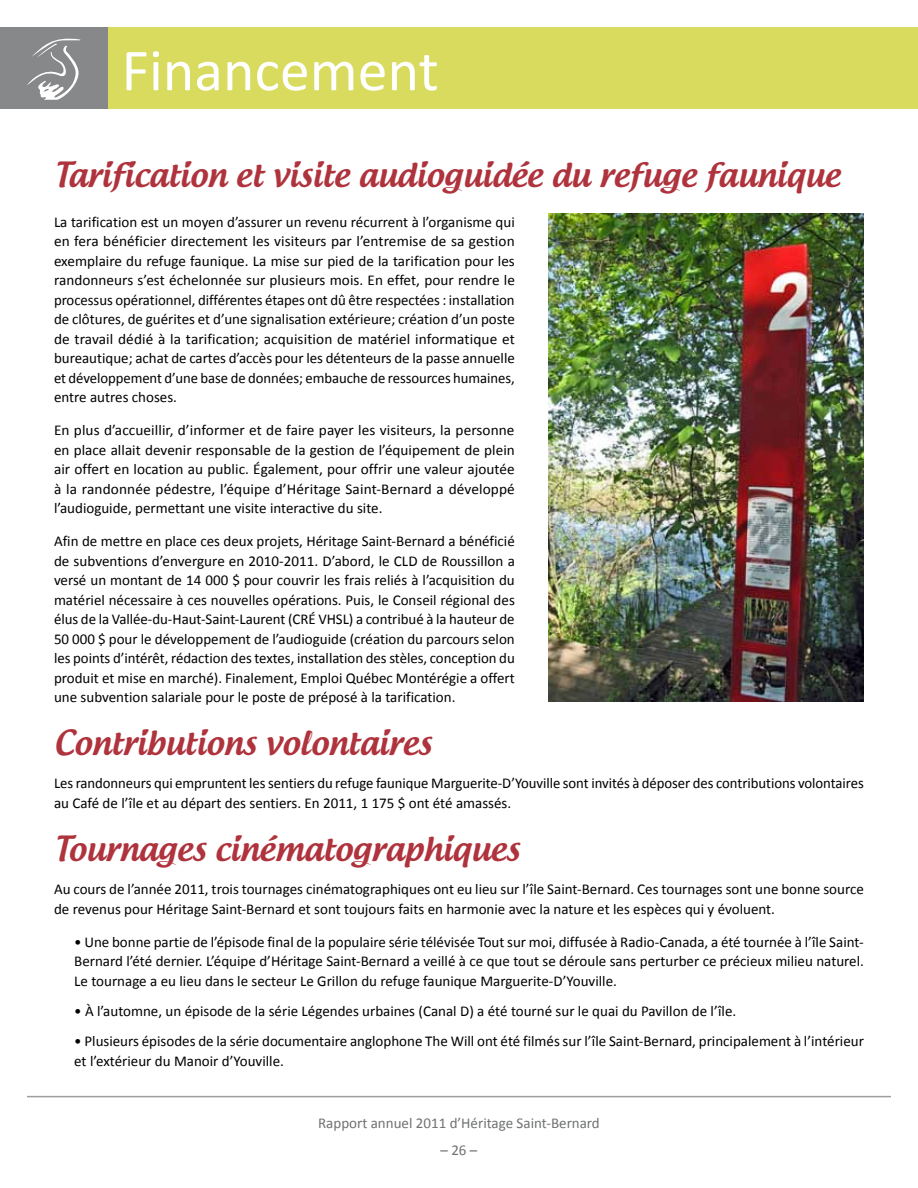
<style>
.page{position:relative;width:918px;height:1188px;background:#fff}
.page>*{position:absolute;margin:0;border:0;box-sizing:border-box;transform-origin:0 0}
.t1{font:60px "Calibri";color:#fff}
.t2{font:500 33px "Androgyne";color:#af333d}
.t3{font:15px/19.5px "Calibri";color:#000;text-align:justify}
.t4{font:15px "Calibri";color:#707172}
</style>
<div class="page">
<div style="left:95px;top:27px;width:823px;height:81px;background:#d8db5d"></div>
<div style="left:0;top:27px;width:108px;height:81px;background:#87888a"></div>
<svg style="left:27px;top:38px;width:54px;height:62px"></svg>
<hr style="left:27px;top:1096px;width:864px;height:1px;background:#9c9e9f">
<img style="left:549px;top:214px;width:315px;height:488px">
<h1 class="t1" style="left:122px;top:32px;width:319px">Financement</h1>
<h2 class="t2" style="left:54px;top:154px;width:788px">Tarification et visite audioguidée du refuge faunique</h2>
<p class="t3" style="left:54px;top:212px;width:463px">La tarification est un moyen d’assurer un revenu récurrent à l’organisme qui en fera bénéficier directement les visiteurs par l’entremise de sa gestion exemplaire du refuge faunique. La mise sur pied de la tarification pour les randonneurs s’est échelonnée sur plusieurs mois. En effet, pour rendre le processus opérationnel, différentes étapes ont dû être respectées : installation de clôtures, de guérites et d’une signalisation extérieure; création d’un poste de travail dédié à la tarification; acquisition de matériel informatique et bureautique; achat de cartes d’accès pour les détenteurs de la passe annuelle et développement d’une base de données; embauche de ressources humaines, entre autres choses.</p>
<p class="t3" style="left:54px;top:421px;width:462px">En plus d’accueillir, d’informer et de faire payer les visiteurs, la personne en place allait devenir responsable de la gestion de l’équipement de plein air offert en location au public. Également, pour offrir une valeur ajoutée à la randonnée pédestre, l’équipe d’Héritage Saint-Bernard a développé l’audioguide, permettant une visite interactive du site.</p>
<p class="t3" style="left:54px;top:532px;width:462px">Afin de mettre en place ces deux projets, Héritage Saint-Bernard a bénéficié de subventions d’envergure en 2010-2011. D’abord, le CLD de Roussillon a versé un montant de 14 000 $ pour couvrir les frais reliés à l’acquisition du matériel nécessaire à ces nouvelles opérations. Puis, le Conseil régional des élus de la Vallée-du-Haut-Saint-Laurent (CRÉ VHSL) a contribué à la hauteur de 50 000 $ pour le développement de l’audioguide (création du parcours selon les points d’intérêt, rédaction des textes, installation des stèles, conception du produit et mise en marché). Finalement, Emploi Québec Montérégie a offert une subvention salariale pour le poste de préposé à la tarification.</p>
<h2 class="t2" style="left:54px;top:722px;width:379px">Contributions volontaires</h2>
<p class="t3" style="left:54px;top:774px;width:811px">Les randonneurs qui empruntent les sentiers du refuge faunique Marguerite-D’Youville sont invités à déposer des contributions volontaires au Café de l’île et au départ des sentiers. En 2011, 1 175 $ ont été amassés.</p>
<h2 class="t2" style="left:54px;top:828px;width:467px">Tournages cinématographiques</h2>
<p class="t3" style="left:54px;top:879px;width:811px">Au cours de l’année 2011, trois tournages cinématographiques ont eu lieu sur l’île Saint-Bernard. Ces tournages sont une bonne source de revenus pour Héritage Saint-Bernard et sont toujours faits en harmonie avec la nature et les espèces qui y évoluent.</p>
<p class="t3" style="left:74px;top:932px;width:791px">• Une bonne partie de l’épisode final de la populaire série télévisée Tout sur moi, diffusée à Radio-Canada, a été tournée à l’île Saint-Bernard l’été dernier. L’équipe d’Héritage Saint-Bernard a veillé à ce que tout se déroule sans perturber ce précieux milieu naturel.<br>Le tournage a eu lieu dans le secteur Le Grillon du refuge faunique Marguerite-D’Youville.</p>
<p class="t3" style="left:74px;top:1001px;width:664px">• À l’automne, un épisode de la série Légendes urbaines (Canal D) a été tourné sur le quai du Pavillon de l’île.</p>
<p class="t3" style="left:74px;top:1031px;width:791px">• Plusieurs épisodes de la série documentaire anglophone The Will ont été filmés sur l’île Saint-Bernard, principalement à l’intérieur et l’extérieur du Manoir d’Youville.</p>
<p class="t4" style="left:318px;top:1113px;width:283px">Rapport annuel 2011 d’Héritage Saint-Bernard</p>
<p class="t4" style="left:441px;top:1140px;width:38px">– 26 –</p>
</div>
